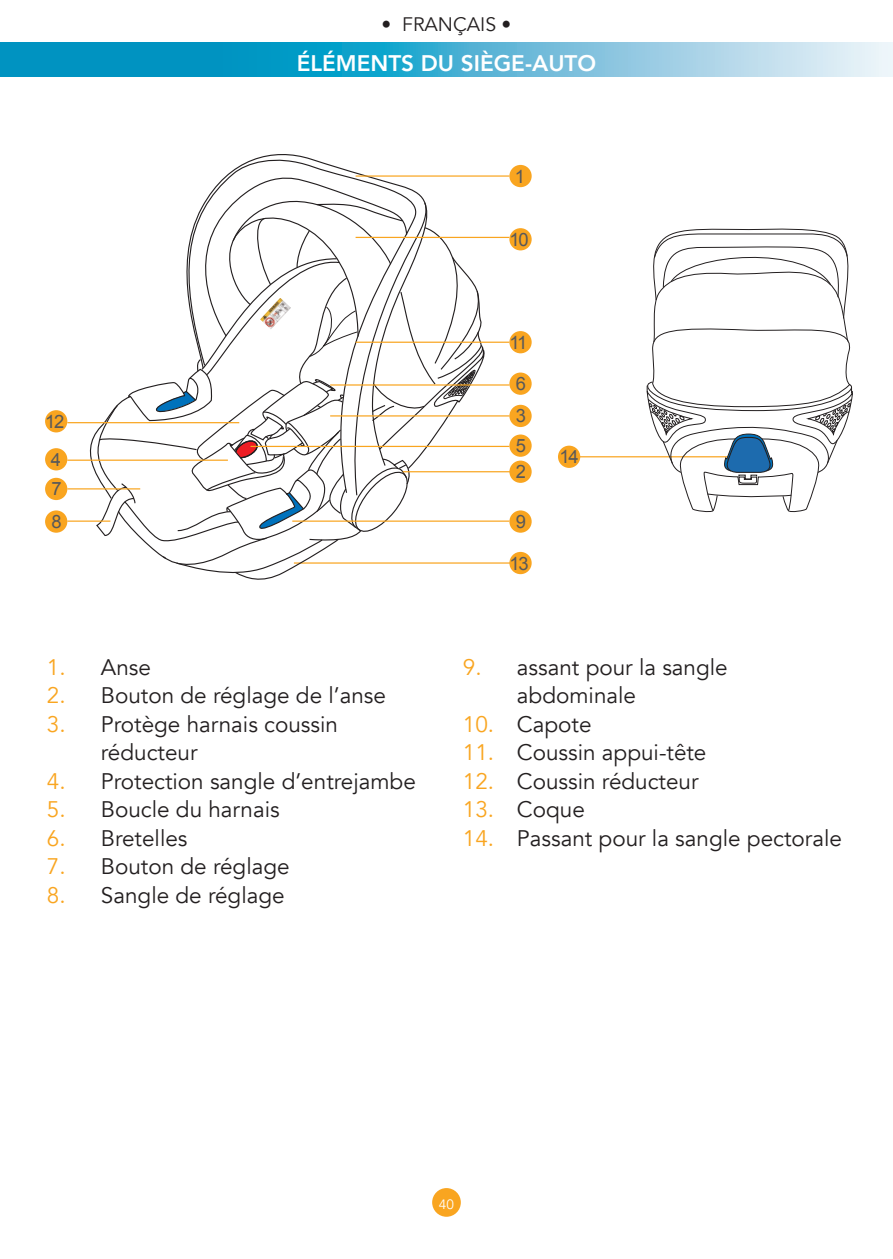
<style>
.page{position:relative;width:893px;height:1259px;background:#fff}
.page>*{position:absolute;margin:0;border:0;box-sizing:border-box;transform-origin:0 0}
.t1{font:22.5px/28.5px "Avenir";color:#231f20}
.t2{font:800 22.5px "Avenir";color:#fff}
.t3{font:19.5px "Avenir";color:#231f20}
.t4{font:18.3px "Arial";letter-spacing:-.075em;color:#57585a}
.t5{font:13.5px "Avenir";color:#fff}
.s1{color:#f9a520}
</style>
<div class="page">
<svg style="left:0;top:43px;width:892px;height:34px;background:#52b4d5"></svg>
<hr style="left:892px;top:43px;width:1px;height:34px;background:#eef6fa">
<div style="left:432px;top:1188px;width:29px;height:28px;background:#f9a520;border-radius:50%"></div>
<hr style="left:294px;top:562px;width:224px;height:1px;background:#f9a520">
<svg style="left:236px;top:154px;width:105px;height:14px"></svg>
<svg style="left:75px;top:168px;width:414px;height:412px"></svg>
<div style="left:45px;top:410px;width:22px;height:22px;background:#f9a520;border-radius:50%"></div>
<div style="left:509px;top:331px;width:23px;height:22px;background:#f9a520;border-radius:50%"></div>
<div style="left:509px;top:228px;width:23px;height:22px;background:#f9a520;border-radius:50%"></div>
<div style="left:509px;top:510px;width:23px;height:23px;background:#f9a520;border-radius:50%"></div>
<div style="left:45px;top:510px;width:22px;height:23px;background:#f9a520;border-radius:50%"></div>
<div style="left:45px;top:478px;width:22px;height:22px;background:#f9a520;border-radius:50%"></div>
<div style="left:509px;top:372px;width:23px;height:23px;background:#f9a520;border-radius:50%"></div>
<div style="left:509px;top:434px;width:23px;height:23px;background:#f9a520;border-radius:50%"></div>
<div style="left:45px;top:448px;width:22px;height:22px;background:#f9a520;border-radius:50%"></div>
<div style="left:509px;top:405px;width:23px;height:22px;background:#f9a520;border-radius:50%"></div>
<div style="left:509px;top:460px;width:23px;height:23px;background:#f9a520;border-radius:50%"></div>
<div style="left:509px;top:165px;width:23px;height:22px;background:#f9a520;border-radius:50%"></div>
<div style="left:509px;top:552px;width:23px;height:22px;background:#f9a520;border-radius:50%"></div>
<hr style="left:356px;top:175px;width:153px;height:2px;background:#f9a520">
<hr style="left:356px;top:237px;width:153px;height:1px;background:#f9a520">
<hr style="left:356px;top:341px;width:153px;height:2px;background:#f9a520">
<hr style="left:330px;top:384px;width:179px;height:1px;background:#f9a520">
<hr style="left:330px;top:415px;width:179px;height:1px;background:#f9a520">
<hr style="left:250px;top:446px;width:259px;height:1px;background:#f9a520">
<hr style="left:403px;top:471px;width:108px;height:1px;background:#f9a520">
<div style="left:558px;top:446px;width:22px;height:22px;background:#f9a520;border-radius:50%"></div>
<hr style="left:578px;top:456px;width:160px;height:1px;background:#f9a520">
<hr style="left:292px;top:520px;width:217px;height:2px;background:#f9a520">
<hr style="left:67px;top:520px;width:43px;height:2px;background:#f9a520">
<hr style="left:67px;top:488px;width:73px;height:1px;background:#f9a520">
<hr style="left:67px;top:459px;width:161px;height:2px;background:#f9a520">
<hr style="left:67px;top:422px;width:172px;height:1px;background:#f9a520">
<svg style="left:642px;top:228px;width:211px;height:285px"></svg>
<p class="t3" style="left:382px;top:13px;width:131px">• FRANÇAIS •</p>
<p class="t2" style="left:297px;top:45px;width:301px">ÉLÉMENTS DU SIÈGE-AUTO</p>
<p class="t4" style="left:515px;top:164px;width:12px">1</p>
<p class="t4" style="left:509px;top:227px;width:21px">10</p>
<p class="t4" style="left:509px;top:330px;width:19px">11</p>
<p class="t4" style="left:45px;top:409px;width:21px">12</p>
<p class="t4" style="left:51px;top:447px;width:12px">4</p>
<p class="t4" style="left:52px;top:477px;width:12px">7</p>
<p class="t4" style="left:516px;top:372px;width:12px">6</p>
<p class="t4" style="left:516px;top:404px;width:12px">3</p>
<p class="t4" style="left:516px;top:434px;width:12px">5</p>
<p class="t4" style="left:516px;top:460px;width:12px">2</p>
<p class="t4" style="left:52px;top:509px;width:12px">8</p>
<p class="t4" style="left:516px;top:509px;width:12px">9</p>
<p class="t4" style="left:509px;top:551px;width:21px">13</p>
<p class="t4" style="left:560px;top:445px;width:21px">14</p>
<p class="t1" style="left:47px;top:653px;width:106px"><span class="s1">1.</span> Anse</p>
<p class="t1" style="left:47px;top:681px;width:341px"><span class="s1">2.</span> Bouton de réglage de l’anse</p>
<p class="t1" style="left:101px;top:710px;width:239px;text-indent:-54px"><span class="s1">3.</span> Protège harnais coussin réducteur</p>
<p class="t1" style="left:47px;top:767px;width:370px"><span class="s1">4.</span> Protection sangle d’entrejambe</p>
<p class="t1" style="left:47px;top:795px;width:234px"><span class="s1">5.</span> Boucle du harnais</p>
<p class="t1" style="left:47px;top:824px;width:142px"><span class="s1">6.</span> Bretelles</p>
<p class="t1" style="left:47px;top:852px;width:244px"><span class="s1">7.</span> Bouton de réglage</p>
<p class="t1" style="left:47px;top:881px;width:239px"><span class="s1">8.</span> Sangle de réglage</p>
<p class="t1" style="left:517px;top:653px;width:212px;text-indent:-54px"><span class="s1">9.</span> assant pour la sangle abdominale</p>
<p class="t1" style="left:463px;top:710px;width:130px"><span class="s1">10.</span> Capote</p>
<p class="t1" style="left:463px;top:738px;width:245px"><span class="s1">11.</span> Coussin appui-tête</p>
<p class="t1" style="left:463px;top:767px;width:237px"><span class="s1">12.</span> Coussin réducteur</p>
<p class="t1" style="left:463px;top:795px;width:123px"><span class="s1">13.</span> Coque</p>
<p class="t1" style="left:463px;top:824px;width:380px"><span class="s1">14.</span> Passant pour la sangle pectorale</p>
<p class="t5" style="left:439px;top:1196px;width:17px">40</p>
</div>
